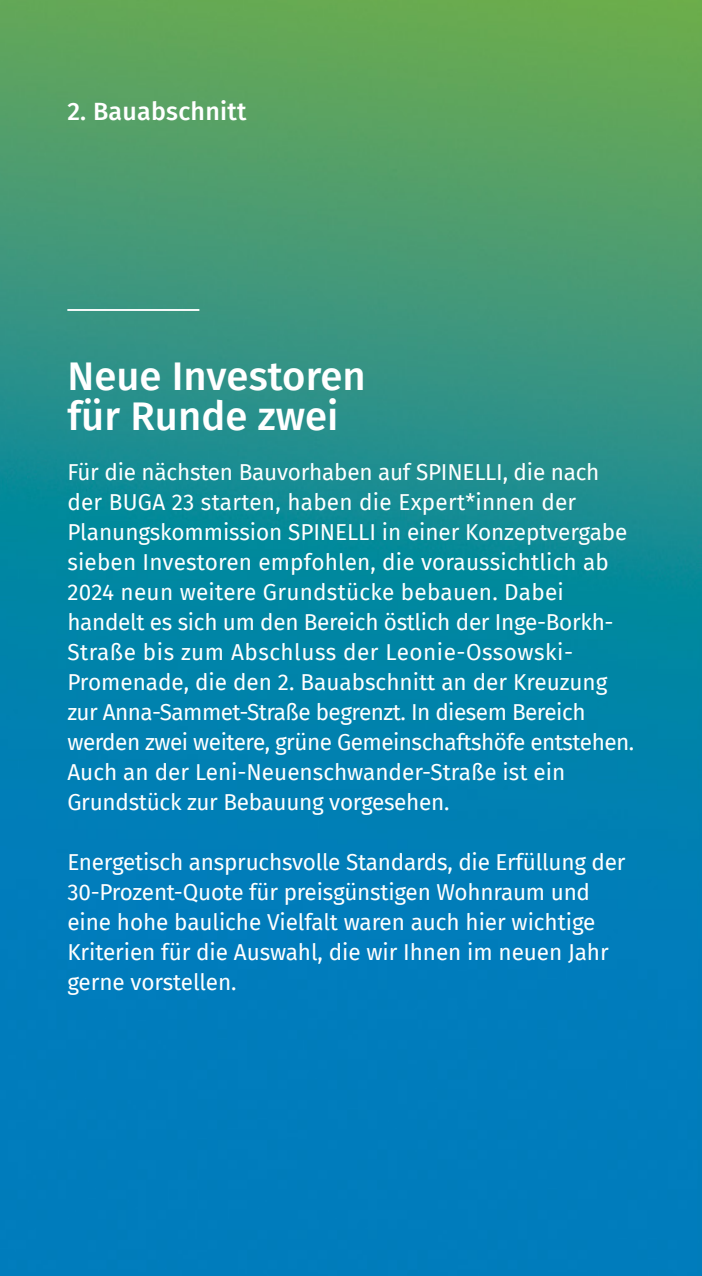
<style>
.page{position:relative;width:702px;height:1276px;background:#fff}
.page>*{position:absolute;margin:0;border:0;box-sizing:border-box;transform-origin:0 0}
.t1{font:500 40px/40px "Fira Sans";color:#fff}
.t2{font:500 25px "Fira Sans";letter-spacing:.01em;color:#fff}
.t3{font:22.5px/30px "Fira Sans";letter-spacing:-.005em;color:#fff}
</style>
<div class="page">
<img style="left:0;top:0;width:702px;height:1276px">
<hr style="left:67px;top:309px;width:132px;height:2px;background:#fff">
<p class="t2" style="left:67px;top:94px;width:181px">2. Bauabschnitt</p>
<h1 class="t1" style="left:67px;top:356px;width:300px">Neue Investoren für Runde zwei</h1>
<p class="t3" style="left:67px;top:457px;width:568px">Für die nächsten Bauvorhaben auf SPINELLI, die nach der BUGA 23 starten, haben die Expert*innen der Planungskommission SPINELLI in einer Konzeptvergabe sieben Investoren empfohlen, die voraussichtlich ab 2024 neun weitere Grundstücke bebauen. Dabei handelt es sich um den Bereich östlich der Inge-Borkh-Straße bis zum Abschluss der Leonie-Ossowski-Promenade, die den 2. Bauabschnitt an der Kreuzung zur Anna-Sammet-Straße begrenzt. In diesem Bereich werden zwei weitere, grüne Gemeinschaftshöfe entstehen.<br>Auch an der Leni-Neuenschwander-Straße ist ein Grundstück zur Bebauung vorgesehen.</p>
<p class="t3" style="left:67px;top:847px;width:559px">Energetisch anspruchsvolle Standards, die Erfüllung der 30-Prozent-Quote für preisgünstigen Wohnraum und eine hohe bauliche Vielfalt waren auch hier wichtige Kriterien für die Auswahl, die wir Ihnen im neuen Jahr gerne vorstellen.</p>
</div>
